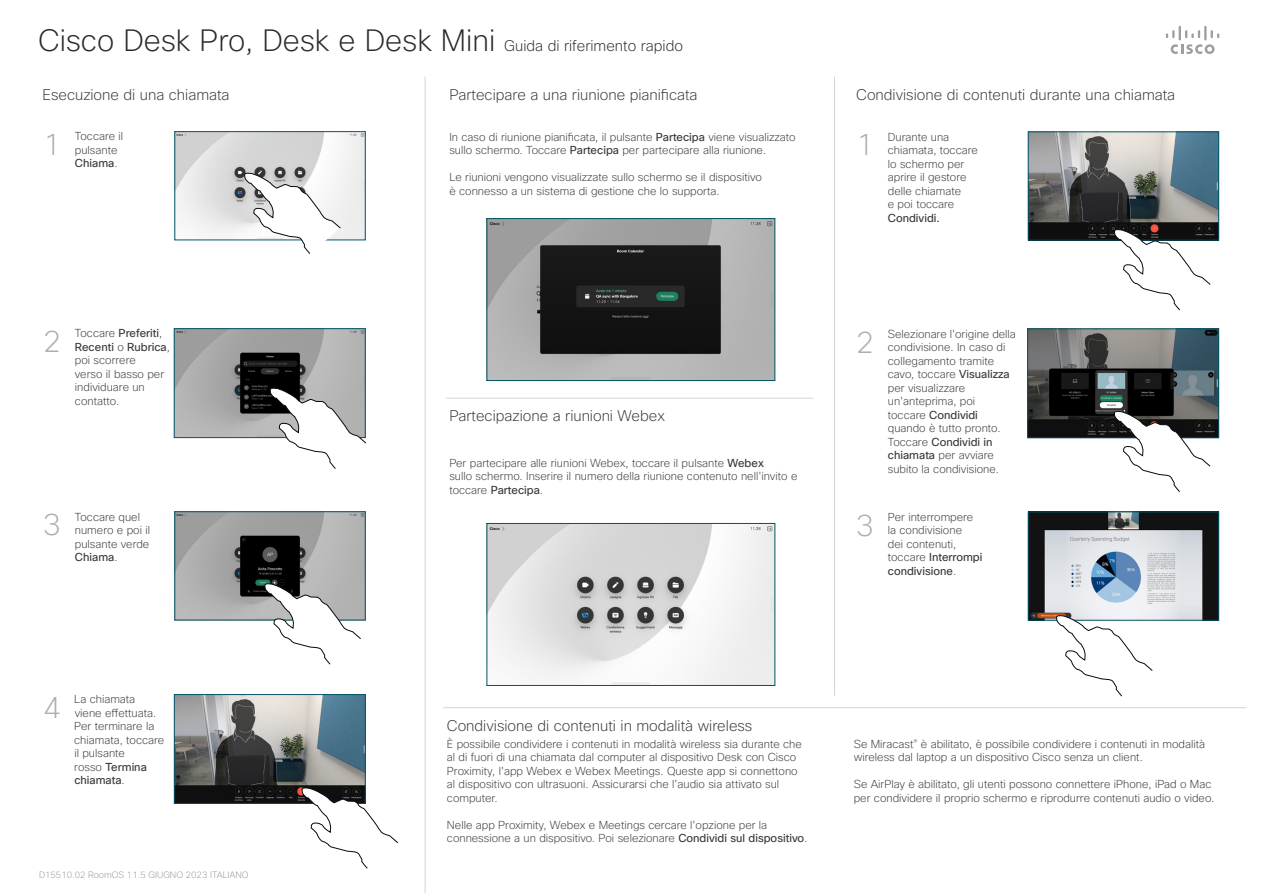
<style>
.page{position:relative;width:1263px;height:893px;background:#fff}
.page>*{position:absolute;margin:0;border:0;box-sizing:border-box;transform-origin:0 0}
.Subhead1{font:200 30px "Cisco Sans";color:#292929}
.Numbers{font:200 30px "Cisco Sans";color:#aeaeaf}
.Subhead2{font:200 15px "Cisco Sans";color:#343537}
.CartoonAnnotation{font:200 11.25px/13.5px "Cisco Sans";color:#343537}
.t1{font:200 9px "Cisco Sans";color:#939598}
.s1{font-size:15px}
.s2{font-weight:400}
</style>
<div class="page">
<img style="left:176px;top:696px;width:187px;height:105px">
<div style="left:174px;top:694px;width:191px;height:109px;border:1px solid #005467"></div>
<img style="left:177px;top:134px;width:186px;height:104px">
<svg style="left:244px;top:172px;width:97px;height:82px"></svg>
<img style="left:177px;top:514px;width:186px;height:104px">
<svg style="left:264px;top:583px;width:97px;height:81px"></svg>
<svg style="left:302px;top:787px;width:96px;height:82px"></svg>
<img style="left:176px;top:331px;width:187px;height:105px">
<div style="left:174px;top:329px;width:191px;height:109px;border:1px solid #005467"></div>
<svg style="left:270px;top:387px;width:96px;height:82px"></svg>
<hr style="left:425px;top:77px;width:1px;height:816px;background:#d6d6d7">
<hr style="left:834px;top:77px;width:1px;height:619px;background:#d6d6d7">
<svg style="left:1166px;top:26px;width:53px;height:28px"></svg>
<img style="left:1029px;top:331px;width:188px;height:105px">
<div style="left:1027px;top:329px;width:192px;height:109px;border:1px solid #005467"></div>
<svg style="left:1114px;top:411px;width:96px;height:81px"></svg>
<img style="left:1030px;top:134px;width:187px;height:104px">
<div style="left:1028px;top:132px;width:191px;height:108px;border:1px solid #005467"></div>
<svg style="left:1114px;top:229px;width:96px;height:81px"></svg>
<img style="left:1030px;top:514px;width:187px;height:104px">
<div style="left:1028px;top:512px;width:191px;height:108px;border:1px solid #005467"></div>
<svg style="left:1056px;top:615px;width:97px;height:81px"></svg>
<img style="left:489px;top:525px;width:284px;height:158px">
<div style="left:487px;top:523px;width:288px;height:162px;border:1px solid #005467"></div>
<img style="left:489px;top:220px;width:284px;height:159px">
<div style="left:487px;top:218px;width:288px;height:163px;border:1px solid #005467"></div>
<hr style="left:443px;top:707px;width:803px;height:1px;background:#d6d6d7">
<hr style="left:446px;top:398px;width:368px;height:1px;background:#d6d6d7">
<h1 class="Subhead1" style="left:38px;top:21px;width:646px">Cisco Desk Pro, Desk e Desk Mini <span class="s1">Guida di riferimento rapido</span></h1>
<p class="Subhead2" style="left:43px;top:85px;width:188px">Esecuzione di una chiamata</p>
<p class="Subhead2" style="left:449px;top:85px;width:250px">Partecipare a una riunione pianificata</p>
<p class="Subhead2" style="left:856px;top:85px;width:320px">Condivisione di contenuti durante una chiamata</p>
<p class="Numbers" style="left:43px;top:125px;width:20px">1</p>
<p class="CartoonAnnotation" style="left:75px;top:130px;width:50px">Toccare il pulsante<br><span class="s2">Chiama</span>.</p>
<p class="CartoonAnnotation" style="left:449px;top:130px;width:348px">In caso di riunione pianificata, il pulsante <span class="s2">Partecipa</span> viene visualizzato sullo schermo. Toccare <span class="s2">Partecipa</span> per partecipare alla riunione.</p>
<p class="CartoonAnnotation" style="left:449px;top:171px;width:314px">Le riunioni vengono visualizzate sullo schermo se il dispositivo è connesso a un sistema di gestione che lo supporta.</p>
<p class="Numbers" style="left:856px;top:125px;width:19px">1</p>
<p class="CartoonAnnotation" style="left:888px;top:130px;width:92px">Durante una chiamata, toccare lo schermo per aprire il gestore delle chiamate<br>e poi toccare<br><span class="s2">Condividi.</span></p>
<p class="Numbers" style="left:43px;top:322px;width:20px">2</p>
<p class="CartoonAnnotation" style="left:75px;top:327px;width:97px">Toccare <span class="s2">Preferiti</span>,<br><span class="s2">Recenti</span> o <span class="s2">Rubrica</span>, poi scorrere<br>verso il basso per individuare un contatto.</p>
<p class="Subhead2" style="left:449px;top:406px;width:217px">Partecipazione a riunioni Webex</p>
<p class="CartoonAnnotation" style="left:449px;top:457px;width:350px">Per partecipare alle riunioni Webex, toccare il pulsante <span class="s2">Webex<br></span>sullo schermo. Inserire il numero della riunione contenuto nell'invito e toccare <span class="s2">Partecipa</span>.</p>
<p class="Numbers" style="left:856px;top:322px;width:19px">2</p>
<p class="CartoonAnnotation" style="left:888px;top:327px;width:130px">Selezionare l'origine della condivisione. In caso di collegamento tramite cavo, toccare <span class="s2">Visualizza </span>per visualizzare un'anteprima, poi toccare <span class="s2">Condividi </span>quando è tutto pronto.<br>Toccare <span class="s2">Condividi in chiamata</span> per avviare subito la condivisione.</p>
<p class="Numbers" style="left:43px;top:505px;width:20px">3</p>
<p class="CartoonAnnotation" style="left:75px;top:510px;width:77px">Toccare quel numero e poi il pulsante verde<br><span class="s2">Chiama</span>.</p>
<p class="Numbers" style="left:856px;top:506px;width:19px">3</p>
<p class="CartoonAnnotation" style="left:888px;top:510px;width:96px">Per interrompere la condivisione<br>dei contenuti, toccare <span class="s2">Interrompi condivisione</span>.</p>
<p class="Numbers" style="left:43px;top:688px;width:20px">4</p>
<p class="CartoonAnnotation" style="left:74px;top:693px;width:92px">La chiamata viene effettuata.<br>Per terminare la chiamata, toccare il pulsante<br>rosso <span class="s2">Termina chiamata</span>.</p>
<p class="t1" style="left:39px;top:869px;width:211px">D15510.02 RoomOS 11.5 GIUGNO 2023 ITALIANO</p>
<p class="Subhead2" style="left:447px;top:716px;width:307px">Condivisione di contenuti in modalità wireless</p>
<p class="CartoonAnnotation" style="left:447px;top:737px;width:356px">È possibile condividere i contenuti in modalità wireless sia durante che al di fuori di una chiamata dal computer al dispositivo Desk con Cisco Proximity, l'app Webex e Webex Meetings. Queste app si connettono al dispositivo con ultrasuoni. Assicurarsi che l'audio sia attivato sul computer.</p>
<p class="CartoonAnnotation" style="left:447px;top:818px;width:362px">Nelle app Proximity, Webex e Meetings cercare l'opzione per la connessione a un dispositivo. Poi selezionare <span class="s2">Condividi sul dispositivo</span>.</p>
<p class="CartoonAnnotation" style="left:854px;top:737px;width:353px">Se Miracast<sup>®</sup> è abilitato, è possibile condividere i contenuti in modalità wireless dal laptop a un dispositivo Cisco senza un client.</p>
<p class="CartoonAnnotation" style="left:854px;top:778px;width:362px">Se AirPlay è abilitato, gli utenti possono connettere iPhone, iPad o Mac per condividere il proprio schermo e riprodurre contenuti audio o video.</p>
</div>
